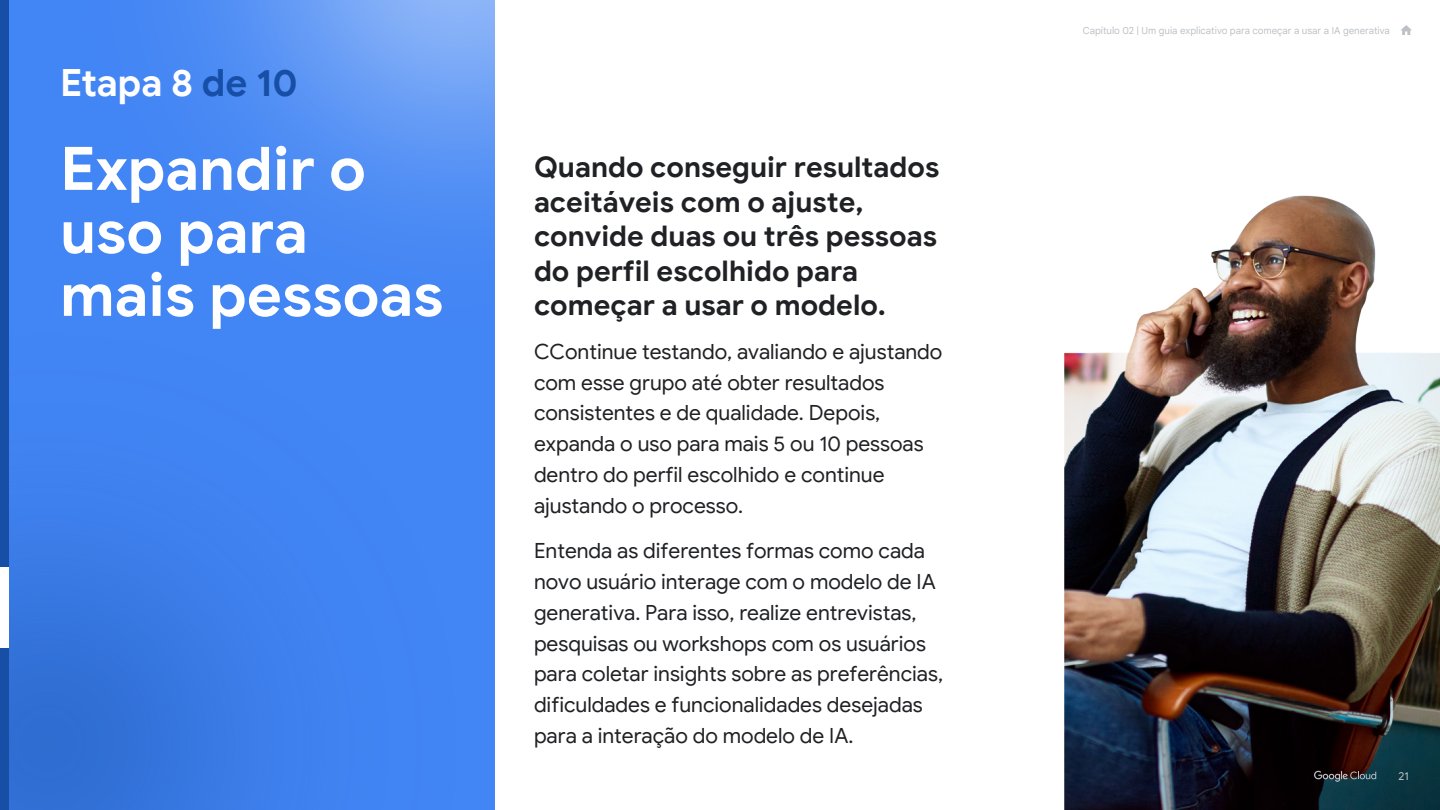
<style>
.page{position:relative;width:1440px;height:810px;background:#fff}
.page>*{position:absolute;margin:0;border:0;box-sizing:border-box;transform-origin:0 0}
.STEPS_Sml{font:700 60px/63px "Google Sans";color:#fff}
.SUB_4_Eyebrow{font:700 37.5px "Google Sans";letter-spacing:-.005em;color:#fff}
.SUB_2_Med{font:700 28.5px/34.5px "Google Sans";color:#202124}
.SUB_2_Med-2{font:21px/30.8px "Google Sans";color:#202124}
.t1{font:11.25px "Google Sans";color:#bdc1c6}
.BODY_Body{font:9.75px "Google Sans Text";color:#bdc1c6}
.s1{color:#174ea6}
</style>
<div class="page">
<img style="left:9px;top:0;width:486px;height:262px">
<img style="left:9px;top:262px;width:486px;height:548px">
<div style="left:0;top:0;width:9px;height:81px;background:#174ea6"></div>
<div style="left:0;top:162px;width:9px;height:81px;background:#174ea6"></div>
<div style="left:0;top:324px;width:9px;height:81px;background:#174ea6"></div>
<div style="left:0;top:486px;width:9px;height:81px;background:#174ea6"></div>
<div style="left:0;top:648px;width:9px;height:81px;background:#174ea6"></div>
<div style="left:0;top:81px;width:9px;height:81px;background:#174ea6"></div>
<div style="left:0;top:243px;width:9px;height:81px;background:#174ea6"></div>
<div style="left:0;top:405px;width:9px;height:81px;background:#174ea6"></div>
<div style="left:0;top:729px;width:9px;height:81px;background:#174ea6"></div>
<img style="left:1064px;top:195px;width:376px;height:615px">
<svg style="left:1401px;top:25px;width:11px;height:10px"></svg>
<svg style="left:1314px;top:771px;width:62px;height:11px"></svg>
<p class="SUB_4_Eyebrow" style="left:60px;top:60px;width:239px">Etapa 8 <span class="s1">de 10</span></p>
<p class="STEPS_Sml" style="left:60px;top:141px;width:385px">Expandir o uso para mais pessoas</p>
<p class="SUB_2_Med" style="left:534px;top:152px;width:407px">Quando conseguir resultados aceitáveis com o ajuste, convide duas ou três pessoas do perfil escolhido para começar a usar o modelo.</p>
<p class="SUB_2_Med-2" style="left:534px;top:336px;width:410px">CContinue testando, avaliando e ajustando com esse grupo até obter resultados consistentes e de qualidade. Depois, expanda o uso para mais 5 ou 10 pessoas dentro do perfil escolhido e continue ajustando o processo.</p>
<p class="SUB_2_Med-2" style="left:534px;top:536px;width:411px">Entenda as diferentes formas como cada novo usuário interage com o modelo de IA generativa. Para isso, realize entrevistas, pesquisas ou workshops com os usuários para coletar insights sobre as preferências, dificuldades e funcionalidades desejadas para a interação do modelo de IA.</p>
<p class="BODY_Body" style="left:1083px;top:23px;width:308px">Capítulo 02 | Um guia explicativo para começar a usar a IA generativa</p>
<p class="t1" style="left:1399px;top:769px;width:12px">21</p>
</div>
